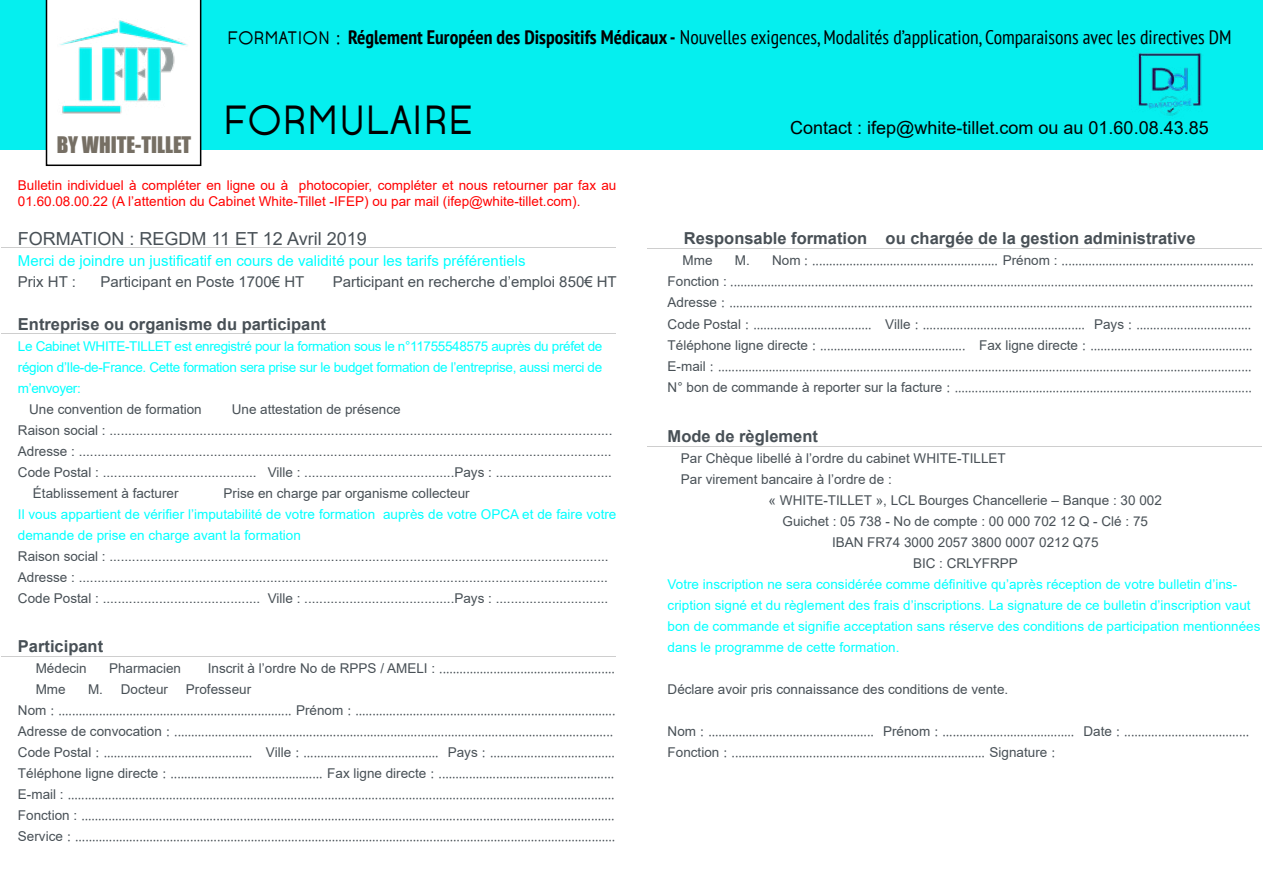
<style>
.page{position:relative;width:1263px;height:893px;background:#fff}
.page>*{position:absolute;margin:0;border:0;box-sizing:border-box;transform-origin:0 0}
.t1{font:40.5px "Opificio";color:#000}
.t2{font:21px "Impact";color:#766f64}
.t3{font:condensed 19.5px "PT Sans";color:#000}
.t4{font:18px "Arial";color:#000}
.t5{font:18px "Arial";color:#485056}
.t6{font:700 16.5px "Arial";color:#485056}
.t7{font:15px "Arial";color:#0ff}
.t8{font:15px "Arial";color:#485056}
.t9{font:13.5px/21px "Opificio";color:#485056}
.t10{font:13.5px/21px "Arial";color:#485056;text-align:justify}
.t11{font:13.5px/21px "Arial";color:#0ff}
.t12{font:13.5px/16.2px "Arial";color:#f00}
.s1{font-family:"Opificio";font-stretch:normal;font-size:18px}
.s2{font-weight:700}
.s3{font-family:"Arial"}
</style>
<div class="page">
<div style="left:0;top:0;width:1263px;height:149px;background:#05efef"></div>
<svg style="left:46px;top:0;width:155px;height:166px"></svg>
<hr style="left:1px;top:247px;width:615px;height:1px;background:#cecece">
<hr style="left:1px;top:333px;width:615px;height:1px;background:#cecece">
<hr style="left:646px;top:248px;width:615px;height:1px;background:#cecece">
<hr style="left:646px;top:446px;width:615px;height:1px;background:#cecece">
<hr style="left:2px;top:656px;width:614px;height:1px;background:#cecece">
<img style="left:1138px;top:52px;width:64px;height:64px">
<h3 class="t3" style="left:227px;top:25px;width:1006px"><span class="s1">FORMATION :</span> <span class="s2">Réglement Européen des Dispositifs Médicaux -</span> Nouvelles exigences, Modalités d’application, Comparaisons avec les directives DM</h3>
<h1 class="t1" style="left:223px;top:95px;width:252px">FORMULAIRE</h1>
<h2 class="t2" style="left:57px;top:129px;width:136px">BY WHITE-TILLET</h2>
<p class="t12" style="left:18px;top:177px;width:600px">Bulletin individuel à compléter en ligne ou à photocopier, compléter et nous retourner par fax au<br>01.60.08.00.22 (A l’attention du Cabinet White-Tillet -IFEP) ou par mail (ifep@white-tillet.com).</p>
<h3 class="t5" style="left:18px;top:226px;width:350px">FORMATION : REGDM 11 ET 12 Avril 2019</h3>
<p class="t7" style="left:18px;top:250px;width:509px">Merci de joindre un justificatif en cours de validité pour les tarifs préférentiels</p>
<p class="t8" style="left:18px;top:271px;width:59px">Prix HT :</p>
<p class="t8" style="left:100px;top:271px;width:205px">Participant en Poste 1700€ HT</p>
<p class="t8" style="left:333px;top:271px;width:285px">Participant en recherche d’emploi 850€ HT</p>
<p class="t6" style="left:18px;top:312px;width:310px">Entreprise ou organisme du participant</p>
<p class="t11" style="left:18px;top:336px;width:586px;text-align:justify">Le Cabinet WHITE-TILLET est enregistré pour la formation sous le n°11755548575 auprès du préfet de région d’Ile-de-France. Cette formation sera prise sur le budget formation de l’entreprise, aussi merci de m’envoyer:</p>
<p class="t10" style="left:29px;top:399px;width:174px">Une convention de formation</p>
<p class="t10" style="left:232px;top:399px;width:170px">Une attestation de présence</p>
<p class="t10" style="left:18px;top:420px;width:596px">Raison social : ......................................................................................................................................</p>
<p class="t10" style="left:18px;top:441px;width:595px">Adresse : ..............................................................................................................................................</p>
<p class="t10" style="left:18px;top:462px;width:596px">Code Postal : ......................................... Ville : ........................................Pays : ...............................</p>
<p class="t10" style="left:33px;top:483px;width:147px">Établissement à facturer</p>
<p class="t10" style="left:224px;top:483px;width:248px">Prise en charge par organisme collecteur</p>
<p class="t11" style="left:18px;top:504px;width:600px">Il vous appartient de vérifier l’imputabilité de votre formation auprès de votre OPCA et de faire votre demande de prise en charge avant la formation</p>
<p class="t10" style="left:18px;top:546px;width:592px">Raison social : .....................................................................................................................................<br>Adresse : .............................................................................................................................................<br>Code Postal : .......................................... Ville : ........................................Pays : ..............................</p>
<p class="t6" style="left:18px;top:634px;width:87px">Participant</p>
<p class="t10" style="left:36px;top:657px;width:53px">Médecin</p>
<p class="t10" style="left:109px;top:657px;width:74px">Pharmacien</p>
<p class="t9" style="left:208px;top:658px;width:409px"><span class="s3">Inscrit à l’ordre No de RPPS / AMELI :</span> ....................................................</p>
<p class="t10" style="left:36px;top:678px;width:31px">Mme</p>
<p class="t10" style="left:88px;top:678px;width:82px">M. Docteur</p>
<p class="t10" style="left:186px;top:678px;width:67px">Professeur</p>
<p class="t9" style="left:18px;top:700px;width:599px"><span class="s3">Nom</span> : ..................................................................... <span class="s3">Prénom</span> : .............................................................................<br><span class="s3">Adresse de convocation</span> : ..................................................................................................................................<br><span class="s3">Code Postal</span> : ............................................ <span class="s3">Ville</span> : ........................................ <span class="s3">Pays</span> : .....................................<br><span class="s3">Téléphone ligne directe</span> : ............................................. <span class="s3">Fax ligne directe</span> : ....................................................<br><span class="s3">E-mail :</span> ..................................................................................................................................................................<br><span class="s3">Fonction :</span> ..............................................................................................................................................................<br><span class="s3">Service</span> : ................................................................................................................................................................</p>
<h3 class="t4" style="left:790px;top:115px;width:420px">Contact : ifep@white-tillet.com ou au 01.60.08.43.85</h3>
<p class="t6" style="left:684px;top:227px;width:513px">Responsable formation ou chargée de la gestion administrative</p>
<p class="t10" style="left:683px;top:250px;width:31px">Mme</p>
<p class="t9" style="left:668px;top:250px;width:588px;text-indent:67px"><span class="s3">M. Nom</span> : ....................................................... <span class="s3">Prénom :</span> .........................................................<br><span class="s3">Fonction :</span> ...........................................................................................................................................................<br><span class="s3">Adresse</span> : ...........................................................................................................................................................<br><span class="s3">Code Postal</span> : ................................... <span class="s3">Ville</span> : ................................................ <span class="s3">Pays</span> : ..................................<br><span class="s3">Téléphone ligne directe</span> : ........................................... <span class="s3">Fax ligne directe</span> : ................................................<br><span class="s3">E-mail</span> : ..............................................................................................................................................................<br><span class="s3">N° bon de commande à reporter sur la facture</span> : ........................................................................................</p>
<p class="t6" style="left:668px;top:424px;width:152px">Mode de règlement</p>
<p class="t10" style="left:681px;top:447px;width:326px">Par Chèque libellé à l’ordre du cabinet WHITE-TILLET</p>
<p class="t10" style="left:681px;top:468px;width:212px">Par virement bancaire à l’ordre de :</p>
<p class="t10" style="left:769px;top:489px;width:395px">« WHITE-TILLET », LCL Bourges Chancellerie – Banque : 30 002</p>
<p class="t10" style="left:782px;top:510px;width:367px">Guichet : 05 738 - No de compte : 00 000 702 12 Q - Clé : 75</p>
<p class="t10" style="left:832px;top:531px;width:268px">IBAN FR74 3000 2057 3800 0007 0212 Q75</p>
<p class="t10" style="left:913px;top:552px;width:106px">BIC : CRLYFRPP</p>
<p class="t11" style="left:668px;top:573px;width:594px">Votre inscription ne sera considérée comme définitive qu’après réception de votre bulletin d’ins&shy;cription signé et du règlement des frais d’inscriptions. La signature de ce bulletin d’inscription vaut bon de commande et signifie acceptation sans réserve des conditions de participation mentionnées dans le programme de cette formation.</p>
<p class="t10" style="left:668px;top:678px;width:342px">Déclare avoir pris connaissance des conditions de vente.</p>
<p class="t9" style="left:668px;top:721px;width:583px"><span class="s3">Nom</span> : ................................................. <span class="s3">Prénom</span> : ....................................... <span class="s3">Date</span> : .....................................<br><span class="s3">Fonction</span> : ........................................................................... <span class="s3">Signature</span> :</p>
</div>
